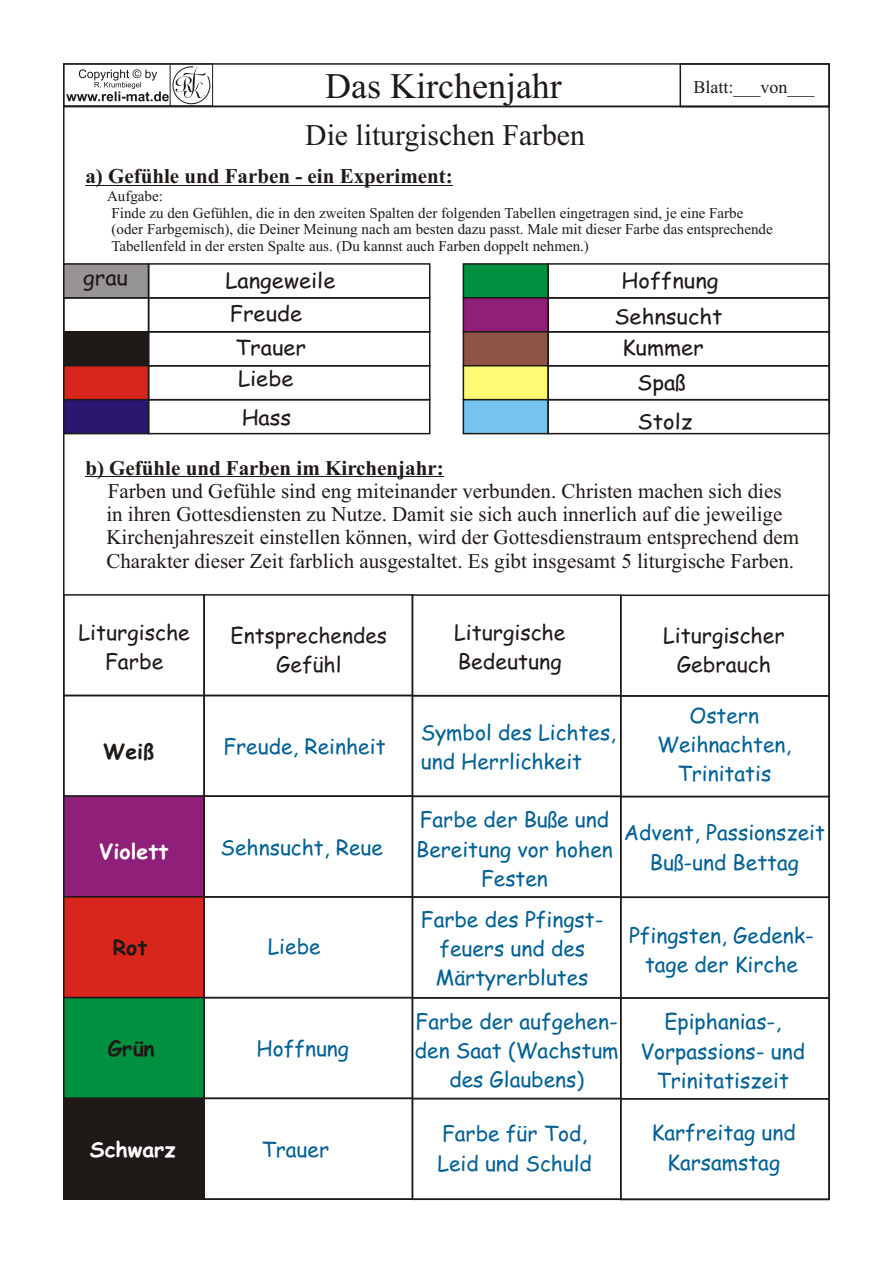
<style>
.page{position:relative;width:894px;height:1263px;background:#fff}
.page>*{position:absolute;margin:0;border:0;box-sizing:border-box;transform-origin:0 0}
.t1{font:36px "Times New Roman";color:#1f1a17}
.t2{font:30px "Times New Roman";color:#1f1a17}
.t3{font:21px/29.2px "Comic Sans MS";color:#036194;text-align:center}
.t4{font:21px/23.2px "Times New Roman";color:#1f1a17}
.t5{font:21px/29.2px "Comic Sans MS";color:#1f1a17;text-align:center}
.t6{font:21px/33.5px "Comic Sans MS";color:#1f1a17;scale:1.05 1}
.t7{font:700 21px "Times New Roman";color:#1f1a17}
.t8{font:700 21px "Comic Sans MS";color:#fff}
.t9{font:700 21px "Comic Sans MS";color:#1f1a17}
.t10{font:18px "Times New Roman";color:#1f1a17}
.t11{font:15px/16.6px "Times New Roman";color:#1f1a17}
</style>
<div class="page">
<div style="left:63px;top:63px;width:767px;height:44px;border:2px solid #1f1a17"></div>
<div style="left:680px;top:63px;width:150px;height:44px;border:2px solid #1f1a17"></div>
<div style="left:63px;top:695px;width:142px;height:102px;border:2px solid #1f1a17"></div>
<div style="left:63px;top:594px;width:142px;height:102px;border:2px solid #1f1a17"></div>
<div style="left:63px;top:795px;width:142px;height:103px;background:#8f1f78;border:2px solid #1f1a17"></div>
<div style="left:63px;top:896px;width:142px;height:102px;background:#d9261c;border:2px solid #1f1a17"></div>
<div style="left:63px;top:997px;width:142px;height:102px;background:#009140;border:2px solid #1f1a17"></div>
<div style="left:63px;top:1098px;width:142px;height:102px;background:#1f1a17"></div>
<div style="left:203px;top:695px;width:210px;height:102px;border:2px solid #1f1a17"></div>
<div style="left:203px;top:594px;width:210px;height:102px;border:2px solid #1f1a17"></div>
<div style="left:203px;top:795px;width:210px;height:103px;border:2px solid #1f1a17"></div>
<div style="left:203px;top:896px;width:210px;height:102px;border:2px solid #1f1a17"></div>
<div style="left:203px;top:997px;width:210px;height:102px;border:2px solid #1f1a17"></div>
<div style="left:203px;top:1098px;width:210px;height:102px;border:2px solid #1f1a17"></div>
<div style="left:620px;top:695px;width:210px;height:102px;border:2px solid #1f1a17"></div>
<div style="left:412px;top:594px;width:210px;height:103px;border:2px solid #1f1a17"></div>
<div style="left:620px;top:595px;width:210px;height:102px;border:2px solid #1f1a17"></div>
<div style="left:412px;top:796px;width:210px;height:102px;border:2px solid #1f1a17"></div>
<div style="left:620px;top:796px;width:210px;height:102px;border:2px solid #1f1a17"></div>
<div style="left:412px;top:896px;width:210px;height:103px;border:2px solid #1f1a17"></div>
<div style="left:620px;top:897px;width:210px;height:102px;border:2px solid #1f1a17"></div>
<div style="left:412px;top:997px;width:210px;height:102px;border:2px solid #1f1a17"></div>
<div style="left:620px;top:997px;width:210px;height:103px;border:2px solid #1f1a17"></div>
<div style="left:412px;top:1098px;width:210px;height:102px;border:2px solid #1f1a17"></div>
<div style="left:620px;top:1098px;width:210px;height:102px;border:2px solid #1f1a17"></div>
<hr style="left:85px;top:185px;width:368px;height:1px;background:#1f1a17">
<hr style="left:85px;top:477px;width:359px;height:1px;background:#1f1a17">
<div style="left:63px;top:263px;width:86px;height:36px;background:#969494;border:2px solid #1f1a17"></div>
<div style="left:463px;top:263px;width:86px;height:36px;background:#009140;border:2px solid #1f1a17"></div>
<div style="left:63px;top:297px;width:86px;height:36px;border:2px solid #1f1a17"></div>
<div style="left:463px;top:297px;width:86px;height:36px;background:#8f1f78;border:2px solid #1f1a17"></div>
<div style="left:63px;top:331px;width:86px;height:35px;background:#1f1a17"></div>
<div style="left:463px;top:331px;width:86px;height:35px;background:#8f5445;border:2px solid #1f1a17"></div>
<div style="left:63px;top:365px;width:86px;height:35px;background:#d9261c;border:2px solid #1f1a17"></div>
<div style="left:463px;top:365px;width:86px;height:35px;background:#fffa73;border:2px solid #1f1a17"></div>
<div style="left:63px;top:399px;width:86px;height:35px;background:#291770;border:2px solid #1f1a17"></div>
<div style="left:463px;top:399px;width:86px;height:35px;background:#75c4f0;border:2px solid #1f1a17"></div>
<div style="left:148px;top:263px;width:282px;height:36px;border:2px solid #1f1a17"></div>
<div style="left:547px;top:263px;width:283px;height:36px;border:2px solid #1f1a17"></div>
<div style="left:148px;top:297px;width:282px;height:36px;border:2px solid #1f1a17"></div>
<div style="left:547px;top:297px;width:283px;height:36px;border:2px solid #1f1a17"></div>
<div style="left:148px;top:331px;width:282px;height:35px;border:2px solid #1f1a17"></div>
<div style="left:547px;top:331px;width:283px;height:35px;border:2px solid #1f1a17"></div>
<div style="left:148px;top:365px;width:282px;height:35px;border:2px solid #1f1a17"></div>
<div style="left:547px;top:365px;width:283px;height:35px;border:2px solid #1f1a17"></div>
<div style="left:148px;top:399px;width:282px;height:35px;border:2px solid #1f1a17"></div>
<div style="left:547px;top:399px;width:283px;height:35px;border:2px solid #1f1a17"></div>
<div style="left:63px;top:64px;width:150px;height:42px;border:1px solid #1f1a17"></div>
<hr style="left:170px;top:64px;width:1px;height:42px;background:#1f1a17">
<svg style="left:66px;top:66px;width:144px;height:39px"></svg>
<h1 class="t1" style="left:325px;top:73px;width:238px">Das Kirchenjahr</h1>
<h2 class="t2" style="left:305px;top:125px;width:281px">Die liturgischen Farben</h2>
<p class="t10" style="left:693px;top:81px;width:123px">Blatt:___von___</p>
<p class="t7" style="left:85px;top:169px;width:369px">a) Gefühle und Farben - ein Experiment:</p>
<p class="t11" style="left:107px;top:189px;width:667px">Aufgabe:<br>Finde zu den Gefühlen, die in den zweiten Spalten der folgenden Tabellen eingetragen sind, je eine Farbe (oder Farbgemisch), die Deiner Meinung nach am besten dazu passt. Male mit dieser Farbe das entsprechende Tabellenfeld in der ersten Spalte aus. (Du kannst auch Farben doppelt nehmen.)</p>
<p class="t6" style="left:83px;top:263px;width:44px">grau</p>
<p class="t6" style="left:225px;top:266px;width:106px">Langeweile<br>Freude<br>Trauer</p>
<p class="t6" style="left:238px;top:361px;width:54px;line-height:38.7px">Liebe<br>Hass</p>
<p class="t6" style="left:614px;top:264px;width:104px;line-height:36.6px;text-align:center">Hoffnung<br>Sehnsucht</p>
<p class="t6" style="left:622px;top:332px;width:79px;line-height:35.5px;text-align:center">Kummer<br>Spaß</p>
<p class="t6" style="left:638px;top:407px;width:54px">Stolz</p>
<p class="t7" style="left:85px;top:460px;width:360px">b) Gefühle und Farben im Kirchenjahr:</p>
<p class="t4" style="left:106px;top:481px;width:694px">Farben und Gefühle sind eng miteinander verbunden. Christen machen sich dies in ihren Gottesdiensten zu Nutze. Damit sie sich auch innerlich auf die jeweilige Kirchenjahreszeit einstellen können, wird der Gottesdienstraum entsprechend dem Charakter dieser Zeit farblich ausgestaltet. Es gibt insgesamt 5 liturgische Farben.</p>
<p class="t5" style="left:78px;top:620px;width:113px">Liturgische<br>Farbe</p>
<p class="t5" style="left:454px;top:620px;width:113px;text-align:left">Liturgische<br>Bedeutung</p>
<p class="t5" style="left:663px;top:623px;width:123px">Liturgischer<br>Gebrauch</p>
<p class="t5" style="left:231px;top:623px;width:158px">Entsprechendes<br>Gefühl</p>
<p class="t9" style="left:103px;top:742px;width:53px">Weiß</p>
<p class="t3" style="left:223px;top:734px;width:164px">Freude, Reinheit</p>
<p class="t3" style="left:421px;top:720px;width:197px;text-align:left">Symbol des Lichtes, und Herrlichkeit</p>
<p class="t3" style="left:657px;top:703px;width:136px">Ostern<br>Weihnachten,<br>Trinitatis</p>
<p class="t8" style="left:99px;top:842px;width:71px">Violett</p>
<p class="t9" style="left:113px;top:938px;width:36px">Rot</p>
<p class="t9" style="left:108px;top:1039px;width:48px">Grün</p>
<p class="t8" style="left:90px;top:1140px;width:88px">Schwarz</p>
<p class="t3" style="left:221px;top:835px;width:164px">Sehnsucht, Reue</p>
<p class="t3" style="left:268px;top:934px;width:54px">Liebe</p>
<p class="t3" style="left:257px;top:1036px;width:94px">Hoffnung</p>
<p class="t3" style="left:262px;top:1137px;width:69px">Trauer</p>
<p class="t3" style="left:416px;top:807px;width:198px">Farbe der Buße und<br>Bereitung vor hohen<br>Festen</p>
<p class="t3" style="left:421px;top:907px;width:184px">Farbe des Pfingst&shy;feuers und des<br>Märtyrerblutes</p>
<p class="t3" style="left:415px;top:1009px;width:205px">Farbe der aufgehen&shy;den Saat (Wachstum des Glaubens)</p>
<p class="t3" style="left:624px;top:820px;width:203px">Advent, Passionszeit<br>Buß-und Bettag</p>
<p class="t3" style="left:629px;top:923px;width:187px">Pfingsten, Gedenk&shy;tage der Kirche</p>
<p class="t3" style="left:640px;top:1009px;width:166px">Epiphanias-,<br>Vorpassions- und<br>Trinitatiszeit</p>
<p class="t3" style="left:652px;top:1120px;width:146px">Karfreitag und<br>Karsamstag</p>
<p class="t3" style="left:437px;top:1121px;width:156px;text-align:left">Farbe für Tod,<br>Leid und Schuld</p>
</div>
